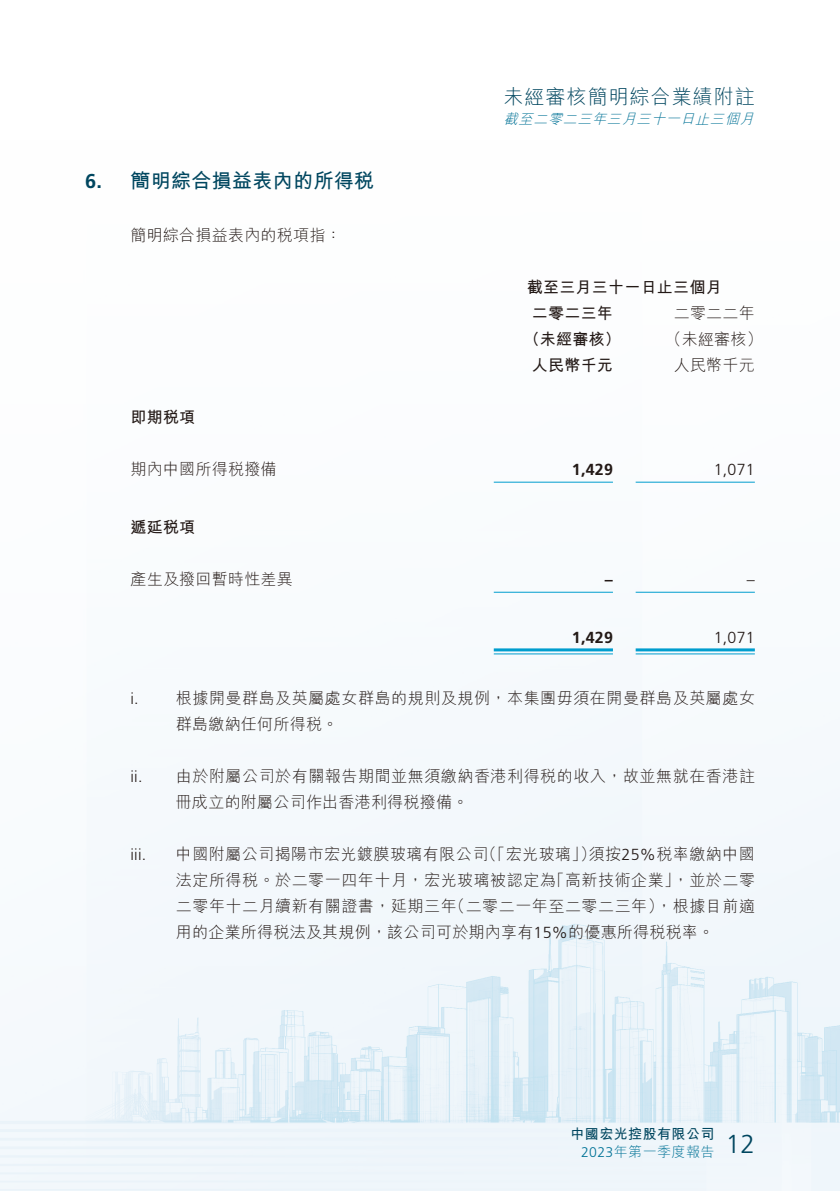
<style>
.page{position:relative;width:840px;height:1191px;background:#fff}
.page>*{position:absolute;margin:0;border:0;box-sizing:border-box;transform-origin:0 0}
.t1{font:300 26px "Frutiger LT Std";color:#00465f}
.t2{font:300 20px "M Hei HK";letter-spacing:.05em;color:#00465f}
.t3{font:700 20px "M Hei HK";letter-spacing:.015em;color:#00465f}
.t4{font:700 20px "Frutiger LT Std";color:#00465f}
.t5{font:300 16px/26px "M Hei HK";letter-spacing:.035em;color:#231916}
.t6{font:300 16px/26px "M Hei HK";letter-spacing:.015em;color:#231916}
.t7{font:700 16px "M Hei HK";letter-spacing:.015em;color:#231916}
.t8{font:300 16px "Frutiger LT Std";letter-spacing:.015em;color:#231916}
.t9{font:700 16px "Frutiger LT Std";letter-spacing:.015em;color:#231916}
.t10{font:italic 300 14px "M Hei HK";color:#007296}
.t11{font:300 14px "M Hei HK";letter-spacing:.03em;color:#007296}
.t12{font:700 14px "M Hei HK";letter-spacing:.03em;color:#00465f}
.s1{font-family:"Frutiger LT Std"}
</style>
<div class="page">
<img style="left:0;top:481px;width:839px;height:710px">
<hr style="left:493px;top:481px;width:119px;height:1px;background:#009dce">
<hr style="left:635px;top:481px;width:119px;height:1px;background:#009dce">
<hr style="left:493px;top:592px;width:119px;height:1px;background:#009dce">
<hr style="left:635px;top:592px;width:119px;height:1px;background:#009dce">
<hr style="left:493px;top:648px;width:119px;height:3px;background:#009dce">
<hr style="left:493px;top:653px;width:119px;height:1px;background:#009dce">
<hr style="left:635px;top:648px;width:119px;height:3px;background:#009dce">
<hr style="left:635px;top:653px;width:119px;height:1px;background:#009dce">
<p class="t4" style="left:85px;top:169px;width:18px">6.</p>
<p class="t2" style="left:503px;top:86px;width:253px">未經審核簡明綜合業績附註</p>
<p class="t3" style="left:130px;top:166px;width:245px">簡明綜合損益表內的所得稅</p>
<p class="t6" style="left:130px;top:221px;width:212px">簡明綜合損益表內的稅項指：</p>
<p class="t7" style="left:130px;top:405px;width:66px">即期稅項</p>
<p class="t6" style="left:130px;top:455px;width:147px">期內中國所得稅撥備</p>
<p class="t7" style="left:130px;top:515px;width:66px">遞延稅項</p>
<p class="t6" style="left:130px;top:565px;width:164px">產生及撥回暫時性差異</p>
<p class="t10" style="left:503px;top:111px;width:254px">截至二零二三年三月三十一日止三個月</p>
<p class="t7" style="left:526px;top:275px;width:196px">截至三月三十一日止三個月</p>
<p class="t5" style="left:673px;top:299px;width:82px">二零二二年</p>
<p class="t7" style="left:531px;top:301px;width:82px">二零二三年</p>
<p class="t7" style="left:523px;top:327px;width:99px">（未經審核）</p>
<p class="t5" style="left:665px;top:325px;width:99px">（未經審核(</p>
<p class="t7" style="left:531px;top:353px;width:82px">人民幣千元</p>
<p class="t5" style="left:673px;top:351px;width:82px">人民幣千元</p>
<p class="t9" style="left:571px;top:459px;width:42px">1,429</p>
<p class="t8" style="left:713px;top:460px;width:42px">1,071</p>
<p class="t9" style="left:604px;top:570px;width:9px">–</p>
<p class="t8" style="left:746px;top:570px;width:9px">–</p>
<p class="t9" style="left:571px;top:628px;width:42px">1,429</p>
<p class="t8" style="left:713px;top:628px;width:42px">1,071</p>
<p class="t8" style="left:130px;top:690px;width:10px">.i</p>
<p class="t8" style="left:130px;top:768px;width:14px">.i i</p>
<p class="t8" style="left:130px;top:846px;width:17px">iii.</p>
<p class="t5" style="left:176px;top:685px;width:580px">根據開曼群島及英屬處女群島的規則及規例，本集團毋須在開曼群島及英屬處女</p>
<p class="t6" style="left:176px;top:711px;width:164px">群島繳納任何所得稅。</p>
<p class="t5" style="left:176px;top:763px;width:580px">由於附屬公司於有關報告期間並無須繳納香港利得稅的收入，故並無就在香港註</p>
<p class="t6" style="left:176px;top:789px;width:294px">冊成立的附屬公司作出香港利得稅撥備。</p>
<p class="t5" style="left:480px;top:841px;width:117px">（「宏光玻璃」）</p>
<p class="t5" style="left:176px;top:841px;width:314px">中國附屬公司揭陽市宏光鍍膜玻璃有限公司</p>
<p class="t5" style="left:588px;top:841px;width:167px">須按<span class="s1">25%</span>稅率繳納中國</p>
<p class="t5" style="left:548px;top:867px;width:208px">「高新技術企業，」並於二零</p>
<p class="t5" style="left:449px;top:867px;width:307px;text-indent:-273px">法定所得稅。於二零一四年十月，宏光玻璃被認定為<br>（二零二一年至二零二三年，）根據目前適</p>
<p class="t6" style="left:176px;top:893px;width:539px">二零年十二月續新有關證書，延期三年<br>用的企業所得稅法及其規例，該公司可於期內享有<span class="s1">15%</span>的優惠所得稅稅率。</p>
<p class="t12" style="left:570px;top:1124px;width:145px">中國宏光控股有限公司</p>
<p class="t11" style="left:580px;top:1145px;width:135px"><span class="s1">2023</span>年第一季度報告</p>
<h1 class="t1" style="left:725px;top:1129px;width:30px">12</h1>
</div>
